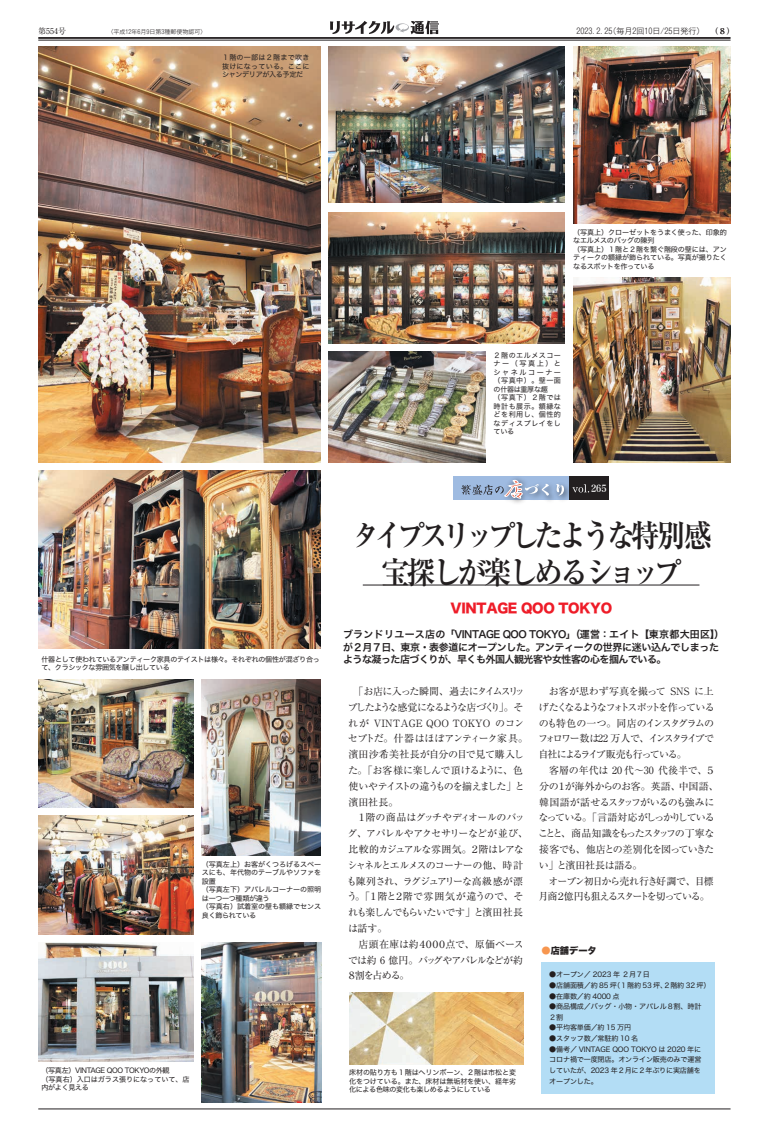
<style>
.page{position:relative;width:774px;height:1134px;background:#fff}
.page>*{position:absolute;margin:0;border:0;box-sizing:border-box;transform-origin:0 0}
.t1{font:700 31.2px/36.9px "Ryumin Pro";letter-spacing:-.15em;color:#231f20;text-align:center;scale:.91 1}
.t2{font:13px "Hira Kaku Std N W8";letter-spacing:-.025em;color:#ee1c28}
.t3{font:10px/15.8px "Ryumin Pro";letter-spacing:-.08em;color:#231f20;text-align:right}
.t4{font:10px/12.1px "Hira Kaku Pro N W6";letter-spacing:-.035em;color:#231f20}
.t5{font:10px "Ryumin Pro";letter-spacing:-.115em;color:#231f20}
.t6{font:10px/15.8px "Ryumin Pro";letter-spacing:-.15em;color:#231f20}
.t7{font:10px/15.8px "Ryumin Pro";letter-spacing:.005em;color:#231f20}
.t8{font:10px "Ryumin Pro";letter-spacing:-.11em;color:#231f20}
.t9{font:10px "Ryumin Pro";letter-spacing:-.19em;color:#231f20}
.t10{font:10px "Ryumin Pro";letter-spacing:-.18em;color:#231f20}
.t11{font:10px "Ryumin Pro";letter-spacing:-.06em;color:#231f20}
.t12{font:10px "Ryumin Pro";letter-spacing:-.05em;color:#231f20}
.t13{font:10px "Ryumin Pro";letter-spacing:-.045em;color:#231f20}
.t14{font:10px "Ryumin Pro";letter-spacing:-.1em;color:#231f20}
.t15{font:10px "Ryumin Pro";letter-spacing:-.01em;color:#231f20}
.t16{font:10px "Ryumin Pro";letter-spacing:-.055em;color:#231f20}
.t17{font:10px "Ryumin Pro";letter-spacing:-.16em;color:#231f20}
.t18{font:10px "Ryumin Pro";letter-spacing:.03em;color:#231f20}
.t19{font:10px "Ryumin Pro";letter-spacing:-.015em;color:#231f20}
.t20{font:10px/15.8px "Ryumin Pro";letter-spacing:-.035em;color:#231f20}
.t21{font:10px "Ryumin Pro";letter-spacing:-.03em;color:#231f20}
.t22{font:9.7px "Hira Min Pro W6";color:#fff;scale:.88 1}
.t23{font:9.2px "Hira Kaku Std N W8";color:#231f20}
.t24{font:300 8px "Gothic MB101 Pro";color:#231f20}
.t25{font:8px "Ryumin Pro";color:#231f20}
.t26{font:7.1px/8.5px "Hiragino Sans W4";letter-spacing:-.025em;color:#231f20}
.t27{font:7.1px/8.5px "Hiragino Sans W4";letter-spacing:.065em;color:#231f20}
.t28{font:7.1px/8.5px "Hiragino Sans W4";letter-spacing:-.045em;color:#231f20}
.t29{font:7.1px/8.5px "Hiragino Sans W4";letter-spacing:-.05em;color:#231f20}
.t30{font:300 6px "Gothic MB101 Pro";color:#231f20}
.s1{color:#f7964f}
</style>
<div class="page">
<svg style="left:330px;top:21px;width:109px;height:13px"></svg>
<hr style="left:38px;top:37px;width:692px;height:2px;background:#231f20">
<hr style="left:38px;top:40px;width:692px;height:1px;background:#231f20">
<hr style="left:38px;top:1109px;width:692px;height:1px;background:#231f20">
<div style="left:453px;top:476px;width:116px;height:24px;background:#9fbbe1"></div>
<div style="left:569px;top:476px;width:40px;height:24px;background:#231f20"></div>
<svg style="left:577px;top:484px;width:12px;height:8px"></svg>
<img style="left:545px;top:485px;width:32px;height:16px">
<svg style="left:556px;top:484px;width:8px;height:12px"></svg>
<img style="left:506px;top:478px;width:19px;height:25px">
<svg style="left:461px;top:480px;width:88px;height:18px"></svg>
<hr style="left:363px;top:585px;width:336px;height:1px;background:#231f20">
<div style="left:541px;top:962px;width:174px;height:132px;background:#b3ddf5"></div>
<img style="left:328px;top:212px;width:237px;height:131px">
<img style="left:328px;top:352px;width:158px;height:110px">
<img style="left:39px;top:46px;width:281px;height:416px">
<img style="left:38px;top:471px;width:282px;height:177px">
<img style="left:573px;top:277px;width:157px;height:185px">
<img style="left:573px;top:46px;width:157px;height:177px">
<img style="left:38px;top:815px;width:155px;height:120px">
<img style="left:328px;top:46px;width:237px;height:156px">
<img style="left:38px;top:943px;width:155px;height:118px">
<img style="left:202px;top:680px;width:118px;height:175px">
<img style="left:202px;top:943px;width:119px;height:159px">
<img style="left:349px;top:992px;width:174px;height:73px">
<img style="left:38px;top:680px;width:155px;height:127px">
<p class="t25" style="left:38px;top:25px;width:29px">第554号</p>
<p class="t30" style="left:108px;top:27px;width:101px">〈平成12年月6 9日第3種郵便物認可〉</p>
<p class="t26" style="left:222px;top:53px;width:89px;text-align:justify">１階の一部は２階まで吹き抜けになっている。ここにシャンデリアが入る予定だ</p>
<p class="t24" style="left:608px;top:24px;width:97px">（毎月回2 10日/25日発行(</p>
<p class="t24" style="left:576px;top:24px;width:37px">2023．2．25</p>
<p class="t25" style="left:710px;top:25px;width:25px">)8(</p>
<p class="t26" style="left:573px;top:227px;width:155px">（写真上）クローゼットをうまく使った、印象的なエルメスのバッグの陳列<br>（写真上）１階と２階を繋ぐ階段の壁には、アンティークの額縁が飾られている。写真が撮りたくなるスポットを作っている</p>
<p class="t28" style="left:42px;top:654px;width:280px">什器として使われているアンティーク家具のテイストは様々。それぞれの個性が混ざり合って、クラシックな雰囲気を醸し出している</p>
<p class="t26" style="left:202px;top:859px;width:121px">（写真左上）お客がくつろげるスペースにも、年代物のテーブルやソファを設置<br>（写真左下）アパレルコーナーの照明は一つ一つ種類が違う<br>（写真右）試着室の壁も額縁でセンス良く飾られている</p>
<p class="t29" style="left:42px;top:1066px;width:150px">（写真左）VINTAGE QOO TOKYOの外観<br>（写真右）入口はガラス張りになっていて、店内がよく見える</p>
<p class="t27" style="left:494px;top:350px;width:69px">２階のエルメスコーナー（写真上）とシャネルコーナー（写真中）。壁一面の什器は重厚な趣<br>（写真下）２階では時計も展示。額縁などを利用し、個性的なディスプレイをしている</p>
<h3 class="t22" style="left:591px;top:480px;width:19px">265</h3>
<h1 class="t1" style="left:352px;top:515px;width:397px">タイプスリップしたような特別感宝探しが楽しめるショップ</h1>
<h2 class="t2" style="left:451px;top:601px;width:163px">VINTAGE QOO TOKYO</h2>
<h3 class="t4" style="left:343px;top:628px;width:383px">ブランドリユース店の「VINTAGE QOO TOKYO」（運営：エイト【東京都大田区 (【が２月７日、東京・表参道にオープンした。アンティークの世界に迷い込んでしまったような凝った店づくりが、早くも外国人観光客や女性客の心を掴んでいる。</h3>
<h3 class="t3" style="left:348px;top:683px;width:178px">　「お店に入った瞬間、過去にタイムスリッ」。そ</h3>
<h3 class="t6" style="left:495px;top:698px;width:30px;text-indent:-147px">プしたような感覚になるような店づくり<br>のコン</h3>
<h3 class="t3" style="left:348px;top:714px;width:22px">れが</h3>
<h3 class="t11" style="left:348px;top:731px;width:182px">セプトだ。什器はほぼアンティーク家具。</h3>
<h3 class="t15" style="left:348px;top:747px;width:177px">濱田沙希美社長が自分の目で見て購入し</h3>
<h3 class="t12" style="left:348px;top:762px;width:177px">た。「お客様に楽しんで頂けるように、色</h3>
<h3 class="t3" style="left:515px;top:777px;width:11px">と</h3>
<h3 class="t7" style="left:374px;top:714px;width:118px">VINTAGE QOO TOKYO</h3>
<h3 class="t3" style="left:348px;top:777px;width:169px;text-align:left">使いやテイストの違うものを揃えました」濱田社長。</h3>
<h3 class="t16" style="left:357px;top:810px;width:170px">１階の商品はグッチやディオールのバッ</h3>
<h3 class="t13" style="left:348px;top:826px;width:182px">グ、アパレルやアクセサリーなどが並び、</h3>
<h3 class="t3" style="left:478px;top:841px;width:47px">階はレアな</h3>
<h3 class="t3" style="left:348px;top:841px;width:125px">比較的カジュアルな雰囲気。</h3>
<h3 class="t3" style="left:348px;top:856px;width:177px">シャネルとエルメスのコーナーの他、時計</h3>
<h3 class="t14" style="left:347px;top:873px;width:178px">も陳列され、ラグジュアリーな高級感が漂</h3>
<h3 class="t18" style="left:394px;top:889px;width:131px">２階で雰囲気が違うので、そ</h3>
<h3 class="t3" style="left:470px;top:841px;width:11px">２</h3>
<h3 class="t3" style="left:347px;top:888px;width:11px">う</h3>
<h3 class="t3" style="left:355px;top:888px;width:17px">。「</h3>
<h3 class="t3" style="left:368px;top:888px;width:30px">１階と</h3>
<h3 class="t8" style="left:348px;top:905px;width:129px">れも楽しんでもらいたいです」</h3>
<h3 class="t3" style="left:348px;top:920px;width:41px">は話す。</h3>
<h3 class="t3" style="left:445px;top:935px;width:80px">点で、原価ベース</h3>
<h3 class="t3" style="left:474px;top:904px;width:51px">と濱田社長</h3>
<h3 class="t3" style="left:348px;top:935px;width:72px">　店頭在庫は約</h3>
<h3 class="t5" style="left:348px;top:952px;width:177px">では約 6 億円。バッグやアパレルなどが約</h3>
<h3 class="t3" style="left:355px;top:967px;width:56px">割を占める。</h3>
<h3 class="t3" style="left:417px;top:935px;width:31px">４０００</h3>
<h3 class="t3" style="left:347px;top:967px;width:11px">８</h3>
<p class="t26" style="left:349px;top:1068px;width:168px;text-align:justify">床材の貼り方も１階はヘリンボーン、２階は市松と変化をつけている。また、床材は無垢材を使い、経年劣化による色味の変化も楽しめるようにしている</p>
<h3 class="t19" style="left:539px;top:683px;width:128px">　お客が思わず写真を撮って</h3>
<h3 class="t9" style="left:539px;top:699px;width:177px">げたくなるようなフォトスポットを作っている</h3>
<h3 class="t5" style="left:539px;top:715px;width:177px">のも特色の一つ。同店のインスタグラムの</h3>
<h3 class="t10" style="left:538px;top:731px;width:178px">フォロワー数は22 万人で、インスタライブで</h3>
<h3 class="t6" style="left:538px;top:746px;width:150px">自社によるライブ販売も行っている。</h3>
<h3 class="t3" style="left:705px;top:762px;width:11px">５</h3>
<h3 class="t3" style="left:670px;top:683px;width:45px">SNS に上</h3>
<h3 class="t7" style="left:679px;top:762px;width:41px;text-indent:-140px">　客層の年代は 20 代～30 代後半で、中国語、</h3>
<h3 class="t21" style="left:565px;top:778px;width:118px">が海外からのお客。英語、</h3>
<h3 class="t3" style="left:539px;top:777px;width:21px">分の</h3>
<h3 class="t3" style="left:539px;top:793px;width:177px">韓国語が話せるスタッフがいるのも強みに</h3>
<h3 class="t5" style="left:538px;top:810px;width:178px">なっている。「言語対応がしっかりしている</h3>
<h3 class="t8" style="left:561px;top:826px;width:155px">、商品知識をもったスタッフの丁寧な</h3>
<h3 class="t3" style="left:557px;top:777px;width:11px">１</h3>
<h3 class="t3" style="left:538px;top:825px;width:26px">ことと</h3>
<h3 class="t3" style="left:576px;top:841px;width:140px">、他店との差別化を図っていきた</h3>
<h3 class="t20" style="left:557px;top:841px;width:87px;text-indent:-18px">接客でも<br>と濱田社長は語る。</h3>
<h3 class="t3" style="left:539px;top:856px;width:21px">い」</h3>
<h3 class="t3" style="left:539px;top:872px;width:176px">　オープン初日から売れ行き好調で、目標</h3>
<h3 class="t17" style="left:564px;top:889px;width:147px">億円も狙えるスタートを切っている。</h3>
<h3 class="t3" style="left:539px;top:888px;width:20px">月商</h3>
<h3 class="t3" style="left:556px;top:888px;width:11px">２</h3>
<p class="t23" style="left:541px;top:945px;width:57px"><span class="s1">●</span>店舗データ</p>
<p class="t26" style="left:549px;top:970px;width:102px">●オープン／ 2023 年２月７日</p>
<p class="t26" style="left:549px;top:980px;width:163px">●店舗面積／約 85 （坪１階約 53 坪２、階約 32 坪(</p>
<p class="t26" style="left:549px;top:991px;width:72px">●在庫数／約 4000 点</p>
<p class="t26" style="left:549px;top:1001px;width:154px;line-height:10.6px">●商品構成／バッグ・小物・アパレル８割、時計<br>２割</p>
<p class="t26" style="left:549px;top:1023px;width:83px">●平均客単価／約 15 万円</p>
<p class="t26" style="left:549px;top:1034px;width:90px">●スタッフ数／常駐約 10 名</p>
<p class="t26" style="left:549px;top:1043px;width:154px;line-height:10.6px;text-align:justify">●備考／ VINTAGE QOO TOKYO は 2020 年にコロナ禍で一度閉店。オンライン販売のみで運営していたが、2023 年２月に２年ぶりに実店舗をオープンした。</p>
</div>
